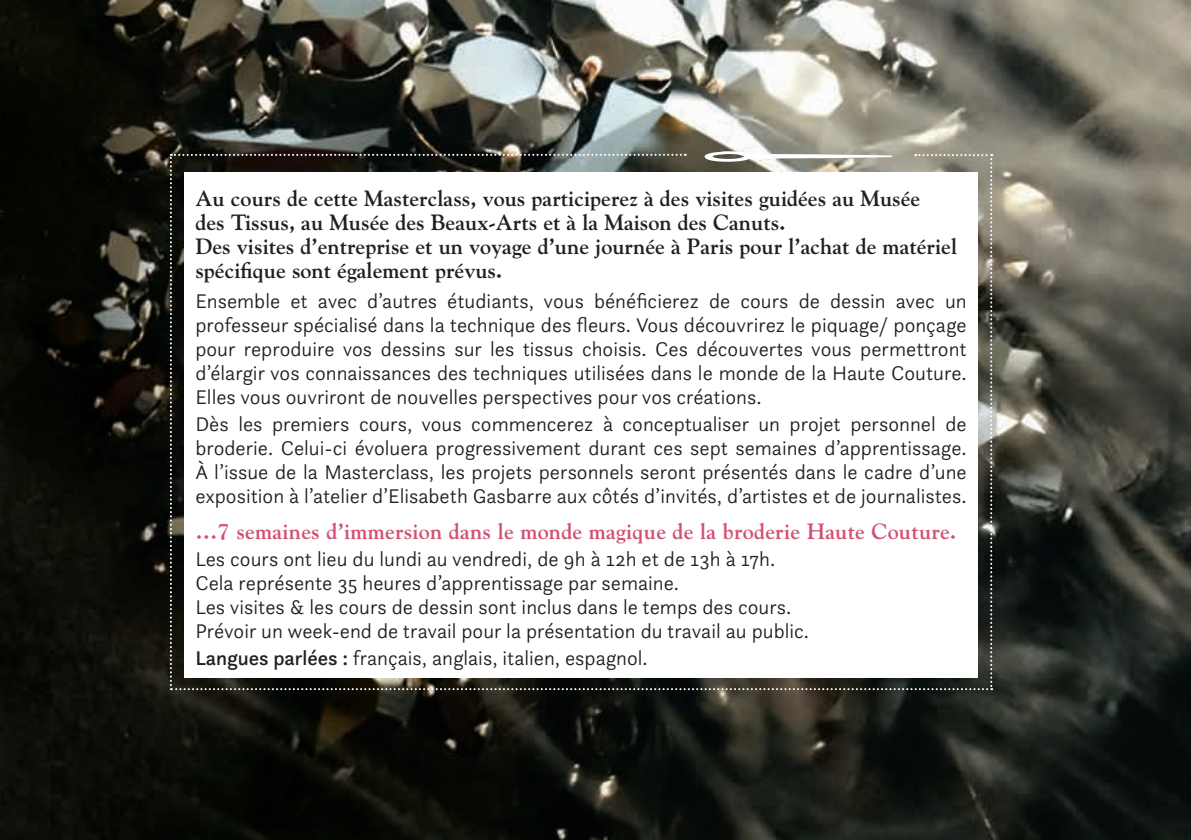
<style>
.page{position:relative;width:1191px;height:840px;background:#fff}
.page>*{position:absolute;margin:0;border:0;box-sizing:border-box;transform-origin:0 0}
.t1{font:700 22px/24px "Goudy";color:#231f20}
.t2{font:700 22px "Goudy";letter-spacing:.01em;color:#d25072}
.t3{font:300 20.6px/24px "Questa Sans";color:#231f20;text-align:justify}
.s1{font-weight:500}
</style>
<div class="page">
<img style="left:0;top:0;width:1190px;height:839px">
<svg style="left:170px;top:151px;width:822px;height:538px"></svg>
<p class="t1" style="left:195px;top:186px;width:763px">Au cours de cette Masterclass, vous participerez à des visites guidées au Musée<br>des Tissus, au Musée des Beaux-Arts et à la Maison des Canuts.<br>Des visites d’entreprise et un voyage d’une journée à Paris pour l’achat de matériel spécifique sont également prévus.</p>
<p class="t3" style="left:195px;top:288px;width:773px">Ensemble et avec d’autres étudiants, vous bénéficierez de cours de dessin avec un professeur spécialisé dans la technique des fleurs. Vous découvrirez le piquage/ ponçage pour reproduire vos dessins sur les tissus choisis. Ces découvertes vous permettront d’élargir vos connaissances des techniques utilisées dans le monde de la Haute Couture.<br>Elles vous ouvriront de nouvelles perspectives pour vos créations.</p>
<p class="t3" style="left:195px;top:411px;width:773px">Dès les premiers cours, vous commencerez à conceptualiser un projet personnel de broderie. Celui-ci évoluera progressivement durant ces sept semaines d’apprentissage.<br>À l’issue de la Masterclass, les projets personnels seront présentés dans le cadre d’une exposition à l’atelier d’Elisabeth Gasbarre aux côtés d’invités, d’artistes et de journalistes.</p>
<p class="t2" style="left:195px;top:518px;width:762px">…7 semaines d’immersion dans le monde magique de la broderie Haute Couture.</p>
<p class="t3" style="left:195px;top:546px;width:615px;text-align:left">Les cours ont lieu du lundi au vendredi, de 9h à 12h et de 13h à 17h.<br>Cela représente 35 heures d’apprentissage par semaine.<br>Les visites &amp; les cours de dessin sont inclus dans le temps des cours.<br>Prévoir un week-end de travail pour la présentation du travail au public.</p>
<p class="t3" style="left:195px;top:645px;width:454px"><span class="s1">Langues parlées :</span> français, anglais, italien, espagnol.</p>
</div>
